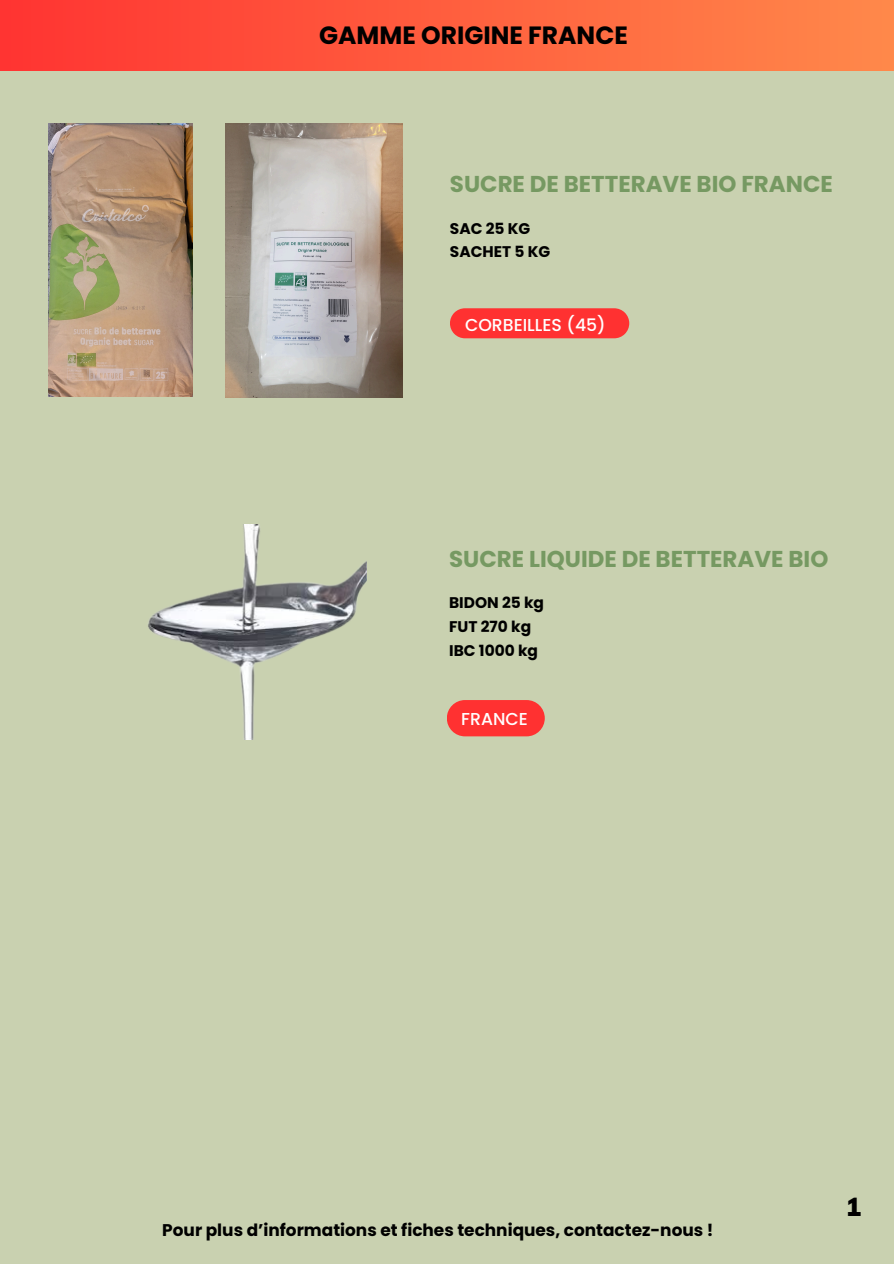
<style>
.page{position:relative;width:894px;height:1264px;background:#fff}
.page>*{position:absolute;margin:0;border:0;box-sizing:border-box;transform-origin:0 0}
.t1{font:900 25.5px "Muli";color:#000}
.t2{font:700 24.9px "Poppins";color:#000}
.t3{font:700 22.95px "Poppins";color:#769962}
.t4{font:500 17.25px "Poppins";color:#fff}
.t5{font:700 16.95px "Poppins";color:#000}
.t6{font:700 15.45px/23.7px "Poppins";color:#000}
</style>
<div class="page">
<div style="left:0;top:0;width:893px;height:1263px;background:#c9d1b0"></div>
<div style="left:0;top:0;width:893px;height:70px;background:linear-gradient(to right,#ff3332,#ff894b)"></div>
<div style="left:450px;top:308px;width:179px;height:30px;background:#ff3131"></div>
<img style="left:49px;top:124px;width:144px;height:272px">
<img style="left:225px;top:124px;width:177px;height:273px">
<div style="left:446px;top:700px;width:98px;height:36px;background:#ff3131;border-radius:18px"></div>
<img style="left:148px;top:524px;width:219px;height:215px">
<h2 class="t2" style="left:319px;top:18px;width:310px">GAMME ORIGINE FRANCE</h2>
<h3 class="t3" style="left:450px;top:168px;width:384px">SUCRE DE BETTERAVE BIO FRANCE</h3>
<p class="t6" style="left:450px;top:216px;width:102px">SAC 25 KG<br>SACHET 5 KG</p>
<p class="t4" style="left:465px;top:313px;width:142px">CORBEILLES (45)</p>
<h3 class="t3" style="left:449px;top:543px;width:380px">SUCRE LIQUIDE DE BETTERAVE BIO</h3>
<p class="t6" style="left:449px;top:591px;width:96px">BIDON 25 kg<br>FUT 270 kg<br>IBC 1000 kg</p>
<p class="t4" style="left:461px;top:707px;width:68px">FRANCE</p>
<p class="t5" style="left:162px;top:1218px;width:552px">Pour plus d’informations et fiches techniques, contactez-nous !</p>
<h1 class="t1" style="left:845px;top:1190px;width:17px">1</h1>
</div>
